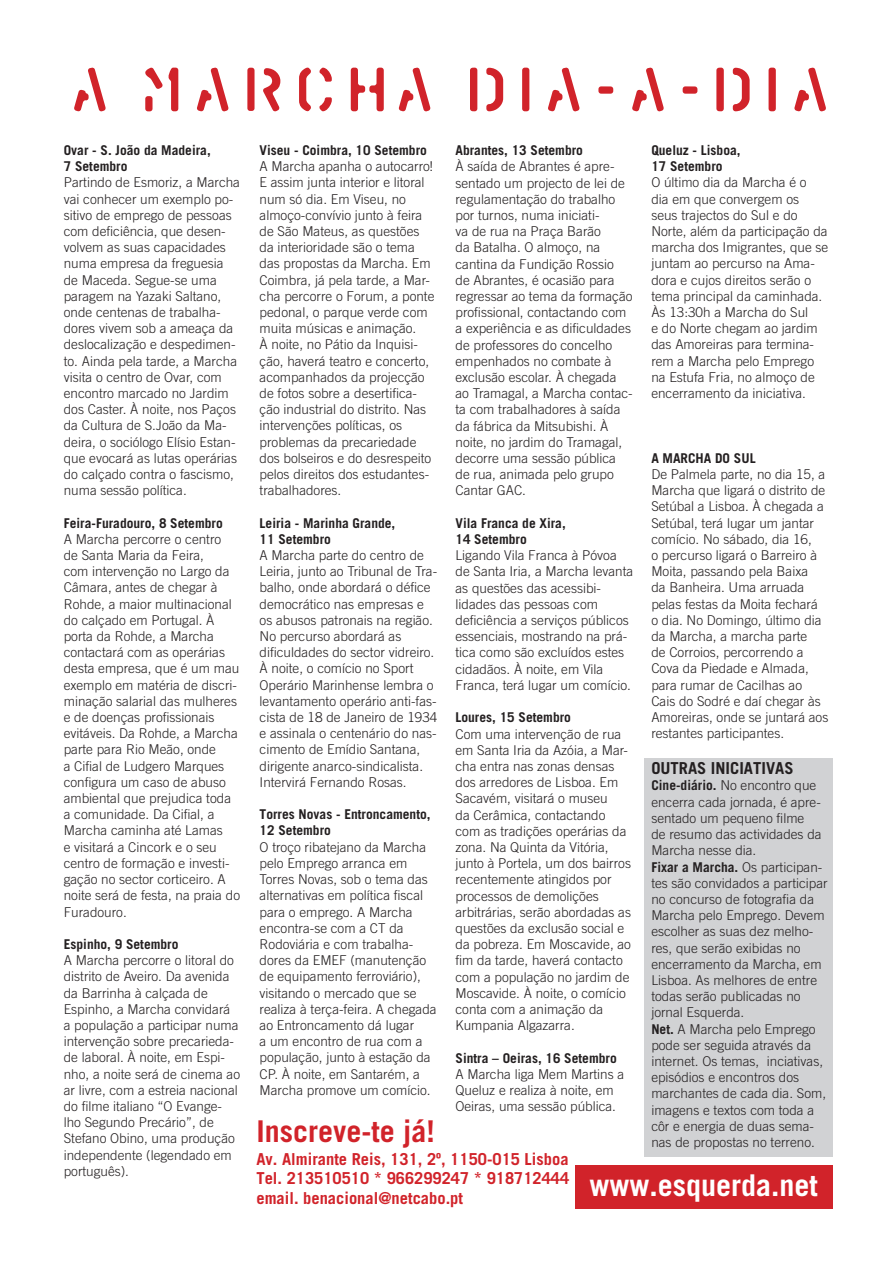
<style>
.page{position:relative;width:893px;height:1263px;background:#fff}
.page>*{position:absolute;margin:0;border:0;box-sizing:border-box;transform-origin:0 0}
.t1{font:60px "Warehouse";letter-spacing:-.035em;color:#d1232a}
.t2{font:700 30px "Trade Gothic";color:#fff}
.t3{font:700 30px "Trade Gothic";color:#d1232a}
.t4{font:700 16.5px/19.5px "Trade Gothic";color:#d1232a;text-align:justify}
.t5{font:700 16.5px "Trade Gothic";color:#231f20}
.t6{font:300 13.5px/16.2px "Trade Gothic";color:#231f20}
.t7{font:700 13.5px/16.2px "Trade Gothic";color:#231f20}
.s1{font-weight:700}
</style>
<div class="page">
<div style="left:644px;top:758px;width:188px;height:399px;background:#d1d2d4"></div>
<div style="left:575px;top:1165px;width:257px;height:44px;background:#d1232a"></div>
<h1 class="t1" style="left:64px;top:56px;width:774px">A MARCHA DIA-A-DIA</h1>
<p class="t7" style="left:64px;top:143px;width:149px">Ovar - S. João da Madeira,<br>7 Setembro</p>
<p class="t6" style="left:64px;top:176px;width:178px">Partindo de Esmoriz, a Marcha vai conhecer um exemplo po&shy;sitivo de emprego de pessoas com deficiência, que desen&shy;volvem as suas capacidades numa empresa da freguesia de Maceda. Segue-se uma paragem na Yazaki Saltano, onde centenas de trabalha&shy;dores vivem sob a ameaça da deslocalização e despedimen&shy;to. Ainda pela tarde, a Marcha visita o centro de Ovar, com encontro marcado no Jardim dos Caster. À noite, nos Paços da Cultura de S.João da Ma&shy;deira, o sociólogo Elísio Estan&shy;que evocará as lutas operárias do calçado contra o fascismo, numa sessão política.</p>
<p class="t7" style="left:64px;top:516px;width:160px">Feira-Furadouro, 8 Setembro</p>
<p class="t6" style="left:64px;top:532px;width:178px">A Marcha percorre o centro<br>de Santa Maria da Feira,<br>com intervenção no Largo da<br>Câmara, antes de chegar à<br>Rohde, a maior multinacional do calçado em Portugal. À porta da Rohde, a Marcha contactará com as operárias desta empresa, que é um mau exemplo em matéria de discri&shy;minação salarial das mulheres e de doenças profissionais evitáveis. Da Rohde, a Marcha parte para Rio Meão, onde<br>a Cifial de Ludgero Marques configura um caso de abuso ambiental que prejudica toda a comunidade. Da Cifial, a<br>Marcha caminha até Lamas<br>e visitará a Cincork e o seu centro de formação e investi&shy;gação no sector corticeiro. A noite será de festa, na praia do<br>Furadouro.</p>
<p class="t7" style="left:64px;top:937px;width:116px">Espinho, 9 Setembro</p>
<p class="t6" style="left:64px;top:953px;width:178px">A Marcha percorre o litoral do distrito de Aveiro. Da avenida da Barrinha à calçada de<br>Espinho, a Marcha convidará a população a participar numa intervenção sobre precarieda&shy;de laboral. À noite, em Espi&shy;nho, a noite será de cinema ao ar livre, com a estreia nacional do filme italiano “O Evange&shy;lho Segundo Precário”, de<br>Stefano Obino, uma produção independente (legendado em português).</p>
<p class="t7" style="left:260px;top:143px;width:169px">Viseu - Coimbra, 10 Setembro</p>
<p class="t6" style="left:260px;top:159px;width:176px">A Marcha apanha o autocarro!<br>E assim junta interior e litoral num só dia. Em Viseu, no almoço-convívio junto à feira de São Mateus, as questões da interioridade são o tema das propostas da Marcha. Em<br>Coimbra, já pela tarde, a Mar&shy;cha percorre o Forum, a ponte pedonal, o parque verde com muita músicas e animação.<br>À noite, no Pátio da Inquisi&shy;ção, haverá teatro e concerto, acompanhados da projecção de fotos sobre a desertifica&shy;ção industrial do distrito. Nas intervenções políticas, os problemas da precariedade dos bolseiros e do desrespeito pelos direitos dos estudantes&shy;trabalhadores.</p>
<p class="t7" style="left:260px;top:516px;width:137px">Leiria - Marinha Grande,<br>11 Setembro</p>
<p class="t6" style="left:260px;top:548px;width:179px">A Marcha parte do centro de<br>Leiria, junto ao Tribunal de Tra&shy;balho, onde abordará o défice democrático nas empresas e os abusos patronais na região.<br>No percurso abordará as dificuldades do sector vidreiro.<br>À noite, o comício no Sport<br>Operário Marinhense lembra o levantamento operário anti-fas&shy;cista de 18 de Janeiro de 1934 e assinala o centenário do nas&shy;cimento de Emídio Santana, dirigente anarco-sindicalista.<br>Intervirá Fernando Rosas.</p>
<p class="t7" style="left:260px;top:808px;width:172px">Torres Novas - Entroncamento,<br>12 Setembro</p>
<p class="t6" style="left:260px;top:840px;width:178px">O troço ribatejano da Marcha pelo Emprego arranca em<br>Torres Novas, sob o tema das alternativas em política fiscal para o emprego. A Marcha encontra-se com a CT da<br>Rodoviária e com trabalha&shy;dores da EMEF (manutenção de equipamento ferroviário), visitando o mercado que se realiza à terça-feira. A chegada ao Entroncamento dá lugar<br>a um encontro de rua com a população, junto à estação da<br>CP. À noite, em Santarém, a<br>Marcha promove um comício.</p>
<p class="t7" style="left:651px;top:143px;width:91px">Queluz - Lisboa,<br>17 Setembro</p>
<p class="t6" style="left:651px;top:176px;width:179px">O último dia da Marcha é o<br>dia em que convergem os seus trajectos do Sul e do<br>Norte, além da participação da marcha dos Imigrantes, que se juntam ao percurso na Ama&shy;dora e cujos direitos serão o tema principal da caminhada.<br>Às 13:30h a Marcha do Sul<br>e do Norte chegam ao jardim das Amoreiras para termina&shy;rem a Marcha pelo Emprego na Estufa Fria, no almoço de encerramento da iniciativa.</p>
<p class="t7" style="left:455px;top:144px;width:129px">Abrantes, 13 Setembro</p>
<p class="t6" style="left:455px;top:160px;width:179px">À saída de Abrantes é apre&shy;sentado um projecto de lei de regulamentação do trabalho por turnos, numa iniciati-<br>va de rua na Praça Barão<br>da Batalha. O almoço, na cantina da Fundição Rossio<br>de Abrantes, é ocasião para regressar ao tema da formação profissional, contactando com a experiência e as dificuldades de professores do concelho empenhados no combate à exclusão escolar. À chegada ao Tramagal, a Marcha contac&shy;ta com trabalhadores à saída da fábrica da Mitsubishi. À noite, no jardim do Tramagal, decorre uma sessão pública de rua, animada pelo grupo<br>Cantar GAC.</p>
<p class="t7" style="left:455px;top:516px;width:112px">Vila Franca de Xira,<br>14 Setembro</p>
<p class="t6" style="left:455px;top:548px;width:179px">Ligando Vila Franca à Póvoa de Santa Iria, a Marcha levanta as questões das acessibi&shy;lidades das pessoas com deficiência a serviços públicos essenciais, mostrando na prá&shy;tica como são excluídos estes cidadãos. À noite, em Vila<br>Franca, terá lugar um comício.</p>
<p class="t7" style="left:455px;top:711px;width:117px">Loures, 15 Setembro</p>
<p class="t6" style="left:455px;top:727px;width:177px">Com uma intervenção de rua em Santa Iria da Azóia, a Mar&shy;cha entra nas zonas densas dos arredores de Lisboa. Em<br>Sacavém, visitará o museu<br>da Cerâmica, contactando com as tradições operárias da zona. Na Quinta da Vitória, junto à Portela, um dos bairros recentemente atingidos por processos de demolições arbitrárias, serão abordadas as questões da exclusão social e da pobreza. Em Moscavide, ao fim da tarde, haverá contacto com a população no jardim de<br>Moscavide. À noite, o comício conta com a animação da<br>Kumpania Algazarra.</p>
<p class="t7" style="left:455px;top:1051px;width:163px">Sintra – Oeiras, 16 Setembro</p>
<p class="t6" style="left:455px;top:1067px;width:170px">A Marcha liga Mem Martins a<br>Queluz e realiza à noite, em<br>Oeiras, uma sessão pública.</p>
<p class="t7" style="left:651px;top:451px;width:106px">A MARCHA DO SUL</p>
<p class="t6" style="left:651px;top:467px;width:178px">De Palmela parte, no dia 15, a<br>Marcha que ligará o distrito de<br>Setúbal a Lisboa. À chegada a<br>Setúbal, terá lugar um jantar comício. No sábado, dia 16,<br>o percurso ligará o Barreiro à<br>Moita, passando pela Baixa<br>da Banheira. Uma arruada pelas festas da Moita fechará<br>o dia. No Domingo, último dia da Marcha, a marcha parte<br>de Corroios, percorrendo a<br>Cova da Piedade e Almada, para rumar de Cacilhas ao<br>Cais do Sodré e daí chegar às<br>Amoreiras, onde se juntará aos restantes participantes.</p>
<p class="t5" style="left:651px;top:762px;width:144px">OUTRAS INICIATIVAS</p>
<p class="t6" style="left:651px;top:779px;width:178px"><span class="s1">Cine-diário.</span> No encontro que encerra cada jornada, é apre&shy;sentado um pequeno filme<br>de resumo das actividades da<br>Marcha nesse dia.<br><span class="s1">Fixar a Marcha.</span> Os participan&shy;tes são convidados a participar no concurso de fotografia da<br>Marcha pelo Emprego. Devem escolher as suas dez melho&shy;res, que serão exibidas no encerramento da Marcha, em<br>Lisboa. As melhores de entre todas serão publicadas no jornal Esquerda.<br><span class="s1">Net.</span> A Marcha pelo Emprego pode ser seguida através da internet. Os temas, inciativas, episódios e encontros dos marchantes de cada dia. Som, imagens e textos com toda a côr e energia de duas sema&shy;nas de propostas no terreno.</p>
<h2 class="t3" style="left:256px;top:1121px;width:180px">Inscreve-te já!</h2>
<p class="t4" style="left:256px;top:1151px;width:314px">Av. Almirante Reis, 131, 2º, 1150-015 Lisboa Tel. 213510510 * 966299247 * 918712444 email. benacional@netcabo.pt</p>
<h2 class="t2" style="left:590px;top:1175px;width:230px">www.esquerda.net</h2>
</div>
